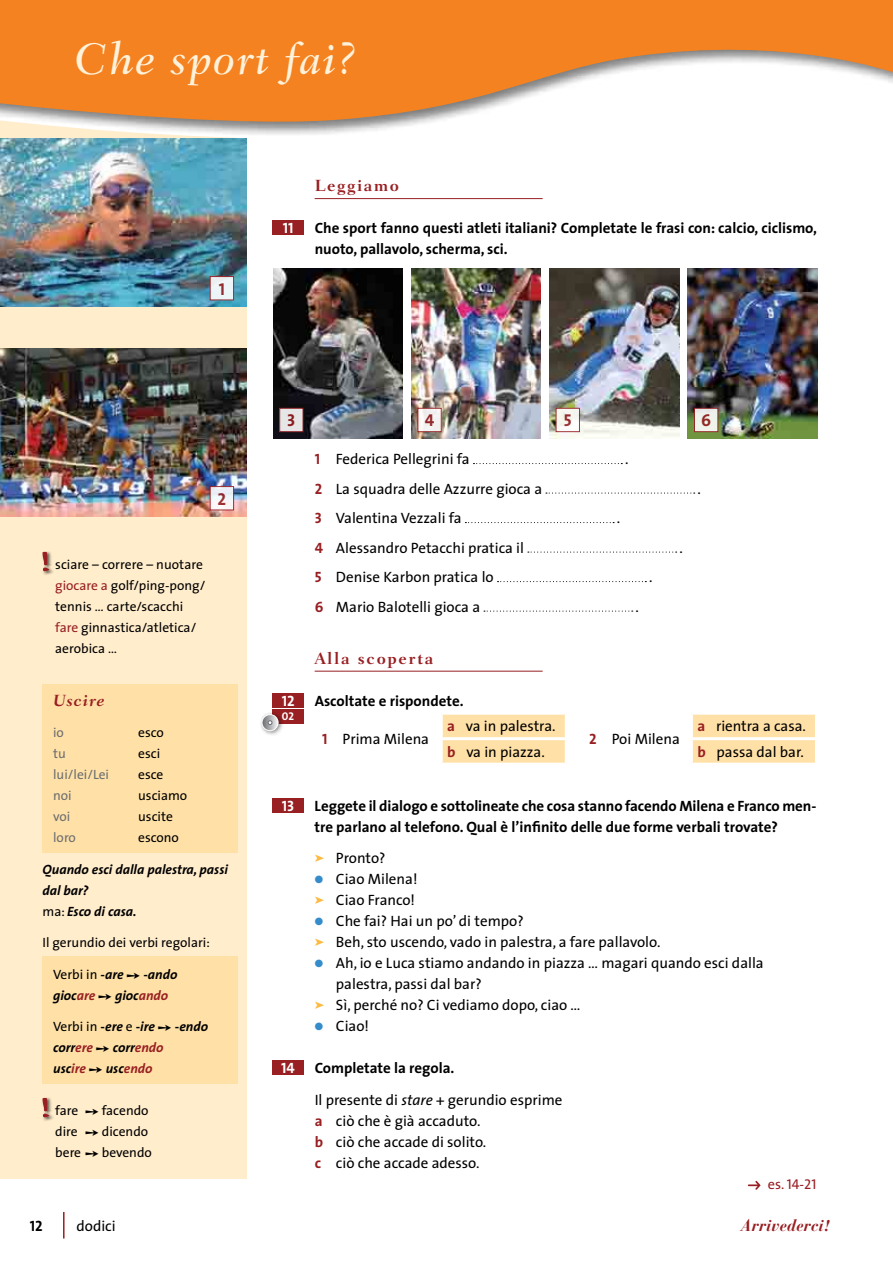
<style>
.page{position:relative;width:893px;height:1263px;background:#fff}
.page>*{position:absolute;margin:0;border:0;box-sizing:border-box;transform-origin:0 0}
.t1{font:italic 500 45px "Fairfield LT Std";letter-spacing:.035em;color:#fff2db}
.t2{font:17.25px "The Sans CV Bold Caps";color:#981f22}
.t3{font:700 16.5px "Fairfield LT Std";letter-spacing:.1em;color:#981f22}
.t4{font:italic 700 16.5px "Bauer Bodoni Std";color:#981f22}
.t5{font:italic 700 16.5px "Fairfield LT Std";letter-spacing:.05em;color:#981f22}
.t6{font:15px/21px "The Sans CV";color:#000}
.t7{font:15px/21px "The Sans CV Bold";color:#000}
.t8{font:15px "The Sans CV Bold Caps";color:#fff}
.t9{font:15px "The Sans CV Bold Caps";color:#000}
.t10{font:14.25px "The Sans CV Caps";color:#981f22}
.t11{font:13.5px/21px "The Sans CV";color:#000}
.t12{font:italic 13.5px/21px "The Sans CV Bold";color:#000}
.t13{font:13.5px "The Sans CV";color:#6d6e71}
.t14{font:11.25px "The Sans CV Bold Caps";color:#fff}
.s1{color:#981f22}
.s2{font-family:"The Sans CV";font-style:normal}
.s3{font-family:"The Sans CV Bold Caps";color:#981f22}
.s4{font-family:"The Sans CV Bold";color:#981f22}
.s5{color:#358ccb}
.s6{font-style:italic}
.s7{font-family:"The Sans CV"}
.s8{font-family:"Bodoni"}
</style>
<div class="page">
<div style="left:0;top:0;width:893px;height:137px;background:#000;opacity:.5"></div>
<svg style="left:0;top:0;width:893px;height:128px;fill:#f58220"></svg>
<svg style="left:0;top:118px;width:247px;height:21px"></svg>
<hr style="left:63px;top:1212px;width:2px;height:26px;background:#981f22">
<div style="left:0;top:170px;width:247px;height:1008px;background:#ffedcc"></div>
<div style="left:42px;top:550px;width:12px;height:26px;background:#000;opacity:.7"></div>
<svg style="left:42px;top:551px;width:9px;height:21px"></svg>
<div style="left:42px;top:1096px;width:12px;height:26px;background:#000;opacity:.7"></div>
<svg style="left:42px;top:1097px;width:9px;height:21px"></svg>
<div style="left:43px;top:684px;width:195px;height:168px;background:#ffe1a7"></div>
<div style="left:43px;top:957px;width:195px;height:127px;background:#ffe1a7"></div>
<hr style="left:315px;top:198px;width:228px;height:1px;background:#981f22">
<hr style="left:315px;top:671px;width:228px;height:1px;background:#981f22">
<svg style="left:473px;top:463px;width:149px;height:1px"></svg>
<svg style="left:546px;top:492px;width:149px;height:2px"></svg>
<svg style="left:465px;top:522px;width:149px;height:1px"></svg>
<svg style="left:528px;top:551px;width:149px;height:2px"></svg>
<svg style="left:497px;top:581px;width:149px;height:1px"></svg>
<svg style="left:484px;top:611px;width:149px;height:1px"></svg>
<svg style="left:443px;top:715px;width:372px;height:48px"></svg>
<hr style="left:565px;top:715px;width:3px;height:22px;background:#fff">
<hr style="left:582px;top:715px;width:3px;height:24px;background:#fff">
<hr style="left:690px;top:715px;width:3px;height:22px;background:#fff">
<hr style="left:440px;top:737px;width:128px;height:3px;background:#fff">
<hr style="left:565px;top:740px;width:3px;height:23px;background:#fff">
<hr style="left:582px;top:739px;width:3px;height:24px;background:#fff">
<hr style="left:690px;top:737px;width:128px;height:3px;background:#fff">
<hr style="left:690px;top:740px;width:3px;height:23px;background:#fff">
<div style="left:272px;top:220px;width:32px;height:15px;background:#981f22"></div>
<img style="left:688px;top:268px;width:129px;height:170px">
<img style="left:411px;top:268px;width:130px;height:170px">
<img style="left:273px;top:268px;width:130px;height:170px">
<img style="left:549px;top:268px;width:130px;height:170px">
<div style="left:272px;top:693px;width:32px;height:15px;background:#981f22"></div>
<div style="left:272px;top:709px;width:32px;height:15px;background:#981f22"></div>
<div style="left:258px;top:711px;width:26px;height:25px;background:#000;opacity:.5"></div>
<svg style="left:262px;top:714px;width:16px;height:17px"></svg>
<div style="left:262px;top:714px;width:17px;height:17px;border:1px solid #fff;border-radius:50%"></div>
<svg style="left:268px;top:721px;width:4px;height:4px"></svg>
<div style="left:272px;top:798px;width:32px;height:15px;background:#981f22"></div>
<div style="left:272px;top:1060px;width:32px;height:15px;background:#981f22"></div>
<svg style="left:748px;top:1181px;width:13px;height:9px"></svg>
<img style="left:0;top:139px;width:247px;height:168px">
<img style="left:0;top:349px;width:247px;height:168px">
<div style="left:210px;top:277px;width:24px;height:23px;background:#edf5f8"></div>
<div style="left:210px;top:276px;width:24px;height:24px;border:1px solid #981f22"></div>
<div style="left:210px;top:487px;width:24px;height:23px;background:#f1f5f7"></div>
<div style="left:210px;top:486px;width:24px;height:24px;border:1px solid #981f22"></div>
<div style="left:280px;top:408px;width:23px;height:24px;background:#e6e6e6"></div>
<div style="left:279px;top:408px;width:24px;height:24px;border:1px solid #981f22"></div>
<div style="left:418px;top:408px;width:23px;height:24px;background:#f2f2f0"></div>
<div style="left:418px;top:408px;width:24px;height:24px;border:1px solid #981f22"></div>
<div style="left:556px;top:408px;width:23px;height:24px;background:#f6f7f2"></div>
<div style="left:556px;top:408px;width:24px;height:24px;border:1px solid #981f22"></div>
<div style="left:694px;top:408px;width:24px;height:24px;background:#eef3eb"></div>
<div style="left:694px;top:408px;width:24px;height:24px;border:1px solid #981f22"></div>
<h1 class="t1" style="left:74px;top:32px;width:284px">Che sport fai?</h1>
<p class="t2" style="left:219px;top:274px;width:8px">1</p>
<p class="t2" style="left:218px;top:484px;width:10px">2</p>
<p class="t11" style="left:55px;top:554px;width:152px">sciare – correre – nuotare <span class="s1">giocare a</span> golf/ping-pong/ tennis … carte/scacchi <span class="s1">fare</span> ginnastica/atletica/ aerobica …</p>
<p class="t5" style="left:53px;top:690px;width:53px">Uscire</p>
<p class="t13" style="left:53px;top:721px;width:12px">io</p>
<p class="t11" style="left:138px;top:722px;width:27px">esco</p>
<p class="t13" style="left:53px;top:742px;width:14px">tu</p>
<p class="t11" style="left:138px;top:743px;width:23px">esci</p>
<p class="t13" style="left:53px;top:763px;width:57px">lui/lei/Lei</p>
<p class="t11" style="left:138px;top:764px;width:27px">esce</p>
<p class="t13" style="left:53px;top:784px;width:20px">noi</p>
<p class="t11" style="left:138px;top:785px;width:51px">usciamo</p>
<p class="t13" style="left:53px;top:805px;width:19px">voi</p>
<p class="t11" style="left:138px;top:806px;width:36px">uscite</p>
<p class="t13" style="left:53px;top:826px;width:24px">loro</p>
<p class="t11" style="left:138px;top:827px;width:42px">escono</p>
<p class="t12" style="left:43px;top:858px;width:187px">Quando esci dalla palestra, passi dal bar?<br><span class="s2">ma:</span> Esco di casa.</p>
<p class="t11" style="left:43px;top:932px;width:169px">Il gerundio dei verbi regolari:</p>
<p class="t12" style="left:53px;top:963px;width:126px"><span class="s2">Verbi in</span> -are ➙ -ando gioc<span class="s1">are</span> ➙ gioc<span class="s1">ando</span></p>
<p class="t12" style="left:53px;top:1016px;width:156px"><span class="s2">Verbi in</span> -ere <span class="s2">e</span> -ire ➙ -endo corr<span class="s1">ere</span> ➙ corr<span class="s1">endo<br></span>usc<span class="s1">ire</span> ➙ usc<span class="s1">endo</span></p>
<p class="t11" style="left:55px;top:1100px;width:98px">fare ➙ facendo dire ➙ dicendo bere ➙ bevendo</p>
<p class="t8" style="left:283px;top:215px;width:12px">11</p>
<p class="t3" style="left:315px;top:176px;width:86px">Leggiamo</p>
<p class="t7" style="left:315px;top:217px;width:504px">Che sport fanno questi atleti italiani? Completate le frasi con: calcio, ciclismo, nuoto, pallavolo, scherma, sci.</p>
<p class="t2" style="left:287px;top:406px;width:10px">3</p>
<p class="t2" style="left:425px;top:406px;width:11px">4</p>
<p class="t2" style="left:564px;top:406px;width:9px">5</p>
<p class="t2" style="left:701px;top:406px;width:11px">6</p>
<p class="t8" style="left:282px;top:688px;width:14px">12</p>
<p class="t14" style="left:282px;top:707px;width:14px">02</p>
<p class="t8" style="left:282px;top:793px;width:14px">13</p>
<p class="t8" style="left:281px;top:1055px;width:15px">14</p>
<p class="t6" style="left:315px;top:448px;width:157px"><span class="s3">1</span> Federica Pellegrini fa</p>
<p class="t6" style="left:625px;top:448px;width:5px">.</p>
<p class="t6" style="left:315px;top:478px;width:229px"><span class="s3">2</span> La squadra delle Azzurre gioca a</p>
<p class="t6" style="left:697px;top:478px;width:5px">.</p>
<p class="t6" style="left:315px;top:507px;width:148px"><span class="s3">3</span> Valentina Vezzali fa</p>
<p class="t6" style="left:617px;top:507px;width:5px">.</p>
<p class="t6" style="left:315px;top:537px;width:211px"><span class="s3">4</span> Alessandro Petacchi pratica il</p>
<p class="t6" style="left:679px;top:537px;width:5px">.</p>
<p class="t6" style="left:315px;top:566px;width:181px"><span class="s3">5</span> Denise Karbon pratica lo</p>
<p class="t6" style="left:649px;top:566px;width:5px">.</p>
<p class="t6" style="left:315px;top:596px;width:167px"><span class="s3">6</span> Mario Balotelli gioca a</p>
<p class="t6" style="left:636px;top:596px;width:5px">.</p>
<p class="t3" style="left:315px;top:648px;width:120px">Alla scoperta</p>
<p class="t7" style="left:315px;top:690px;width:151px">Ascoltate e rispondete.</p>
<p class="t6" style="left:322px;top:728px;width:108px"><span class="s3">1</span> Prima Milena</p>
<p class="t6" style="left:447px;top:715px;width:110px"><span class="s4">a</span> va in palestra.</p>
<p class="t6" style="left:697px;top:715px;width:110px"><span class="s4">a</span> rientra a casa.</p>
<p class="t6" style="left:589px;top:728px;width:92px"><span class="s3">2</span> Poi Milena</p>
<p class="t6" style="left:447px;top:741px;width:99px"><span class="s4">b</span> va in piazza.</p>
<p class="t6" style="left:697px;top:741px;width:108px"><span class="s4">b</span> passa dal bar.</p>
<p class="t7" style="left:315px;top:795px;width:503px">Leggete il dialogo e sottolineate che cosa stanno facendo Milena e Franco men&shy;tre parlano al telefono. Qual è l’infinito delle due forme verbali trovate?</p>
<p class="t6" style="left:336px;top:847px;width:51px">Pronto?</p>
<p class="t6" style="left:315px;top:868px;width:104px;text-align:right"><span class="s5">●</span> Ciao Milena!<br>Ciao Franco!</p>
<p class="t6" style="left:336px;top:910px;width:326px;text-indent:-21px"><span class="s5">●</span> Che fai? Hai un po’ di tempo?<br>Beh, sto uscendo, vado in palestra, a fare pallavolo.</p>
<p class="t6" style="left:336px;top:952px;width:429px;text-indent:-21px"><span class="s5">●</span> Ah, io e Luca stiamo andando in piazza … magari quando esci dalla palestra, passi dal bar?<br>Sì, perché no? Ci vediamo dopo, ciao …</p>
<p class="t6" style="left:315px;top:1015px;width:56px"><span class="s5">●</span> Ciao!</p>
<p class="t7" style="left:315px;top:1057px;width:141px">Completate la regola.</p>
<p class="t6" style="left:315px;top:1089px;width:249px">Il presente di <span class="s6">stare</span> + gerundio esprime <span class="s4">a</span> ciò che è già accaduto.<br><span class="s4">b</span> ciò che accade di solito.<br><span class="s4">c</span> ciò che accade adesso.</p>
<p class="t10" style="left:768px;top:1172px;width:50px"><span class="s7">es.</span> 14-21</p>
<p class="t9" style="left:30px;top:1213px;width:14px">12</p>
<p class="t4" style="left:741px;top:1215px;width:90px">Arrivederci<span class="s8">!</span></p>
<p class="t6" style="left:77px;top:1215px;width:41px">dodici</p>
</div>
